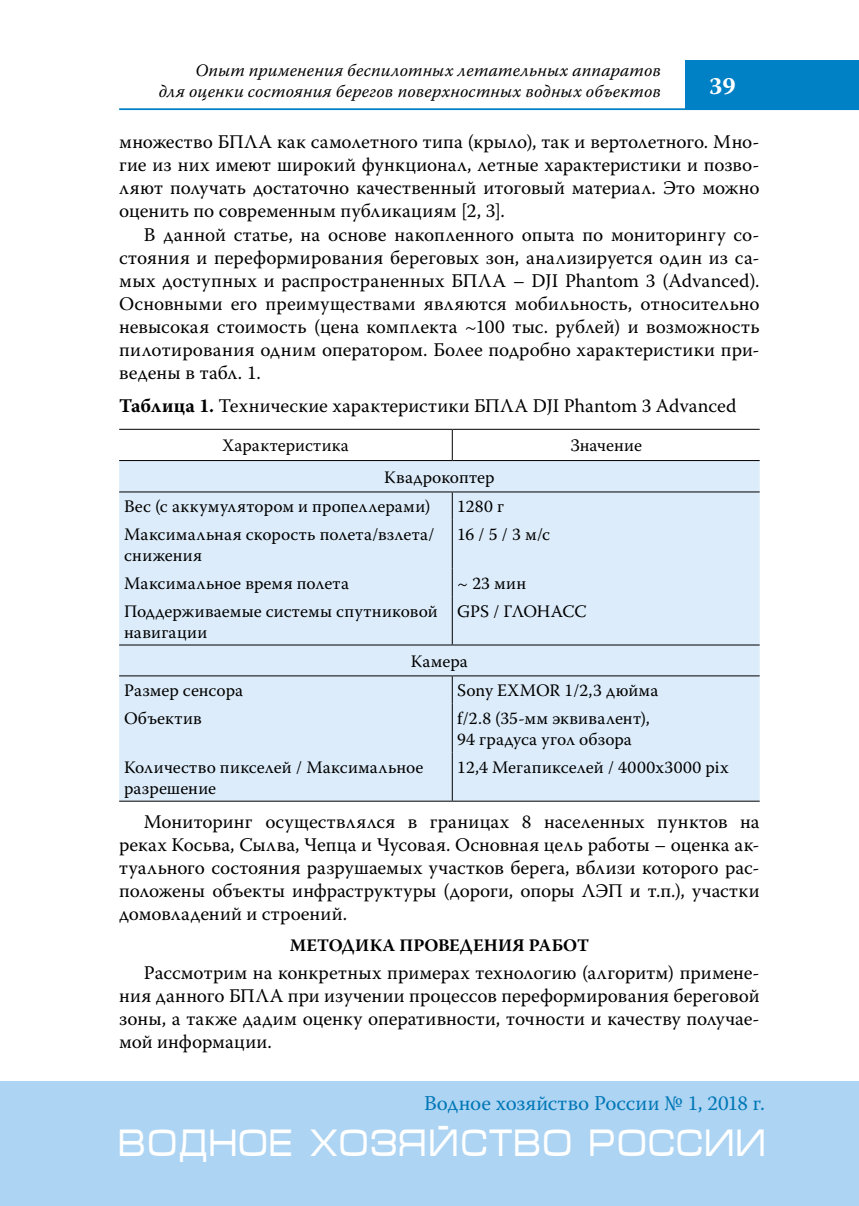
<style>
.page{position:relative;width:859px;height:1206px;background:#fff}
.page>*{position:absolute;margin:0;border:0;box-sizing:border-box;transform-origin:0 0}
.t1{font:38.5px "Micra";color:#fff;scale:.81 1}
.t2{font:700 24.5px "Warnock Pro";color:#fff}
.t3{font:21px "Warnock Pro";color:#0077b6}
.t4{font:19.25px/23.1px "Warnock Pro";color:#000;text-align:justify}
.t5{font:17.5px/21px "Warnock Pro";letter-spacing:.005em;color:#000}
.t6{font:italic 17.5px/21px "Warnock Pro";letter-spacing:.01em;color:#000;text-align:right}
.t7{font:700 17.5px "Warnock Pro";color:#000}
.t8{font:17.5px "Warnock Pro";letter-spacing:-.015em;color:#000}
.s1{font-weight:700}
</style>
<div class="page">
<hr style="left:119px;top:108px;width:739px;height:2px;background:#0080c5">
<div style="left:685px;top:60px;width:173px;height:50px;background:#0080c5"></div>
<div style="left:0;top:1081px;width:858px;height:124px;background:#add4f3"></div>
<div style="left:119px;top:461px;width:640px;height:339px;background:#dcecfa"></div>
<hr style="left:119px;top:429px;width:333px;height:1px;background:#000">
<hr style="left:452px;top:429px;width:307px;height:1px;background:#000">
<hr style="left:119px;top:460px;width:333px;height:1px;background:#000">
<hr style="left:452px;top:460px;width:307px;height:1px;background:#000">
<hr style="left:119px;top:491px;width:333px;height:1px;background:#000">
<hr style="left:452px;top:491px;width:307px;height:1px;background:#000">
<hr style="left:119px;top:644px;width:333px;height:1px;background:#000">
<hr style="left:452px;top:644px;width:307px;height:1px;background:#000">
<hr style="left:119px;top:675px;width:333px;height:1px;background:#000">
<hr style="left:452px;top:675px;width:307px;height:1px;background:#000">
<hr style="left:119px;top:800px;width:333px;height:1px;background:#000">
<hr style="left:452px;top:800px;width:307px;height:1px;background:#000">
<hr style="left:451px;top:430px;width:1px;height:30px;background:#000">
<svg style="left:451px;top:492px;width:1px;height:27px"></svg>
<hr style="left:451px;top:519px;width:1px;height:49px;background:#000">
<svg style="left:451px;top:568px;width:1px;height:28px"></svg>
<hr style="left:451px;top:596px;width:1px;height:48px;background:#000">
<svg style="left:451px;top:676px;width:1px;height:27px"></svg>
<hr style="left:451px;top:703px;width:1px;height:49px;background:#000">
<hr style="left:451px;top:752px;width:1px;height:48px;background:#000">
<p class="t6" style="left:159px;top:60px;width:503px">Опыт применения беспилотных летательных аппаратов<br>для оценки состояния берегов поверхностных водных объектов</p>
<p class="t2" style="left:708px;top:71px;width:28px">39</p>
<p class="t4" style="left:119px;top:130px;width:641px">множество БПЛА как самолетного типа (крыло), так и вертолетного. Мно&shy;гие из них имеют широкий функционал, летные характеристики и позво&shy;ляют получать достаточно качественный итоговый материал. Это можно оценить по современным публикациям [2, 3].</p>
<p class="t4" style="left:119px;top:222px;width:641px;text-indent:25px">В данной статье, на основе накопленного опыта по мониторингу со&shy;стояния и переформирования береговых зон, анализируется один из са&shy;мых доступных и распространенных БПЛА – DJI Phantom 3 (Advanced).<br>Основными его преимуществами являются мобильность, относительно невысокая стоимость (цена комплекта ~100 тыс. рублей) и возможность пилотирования одним оператором. Более подробно характеристики при&shy;ведены в табл. 1.</p>
<p class="t4" style="left:119px;top:394px;width:618px"><span class="s1">Таблица 1.</span> Технические характеристики БПЛА DJI Phantom 3 Advanced</p>
<p class="t5" style="left:222px;top:435px;width:128px">Характеристика</p>
<p class="t5" style="left:570px;top:435px;width:73px">Значение</p>
<p class="t5" style="left:124px;top:462px;width:372px;line-height:29.6px;text-indent:260px">Квадрокоптер<br>Вес (с аккумулятором и пропеллерами)</p>
<p class="t5" style="left:457px;top:495px;width:48px">1280 г</p>
<p class="t5" style="left:124px;top:523px;width:312px">Максимальная скорость полета/взлета/ снижения</p>
<p class="t5" style="left:457px;top:523px;width:94px">16 / 5 / 3 м/с</p>
<p class="t5" style="left:124px;top:572px;width:226px">Максимальное время полета</p>
<p class="t5" style="left:457px;top:572px;width:70px">~ 23 мин</p>
<p class="t5" style="left:124px;top:600px;width:315px">Поддерживаемые системы спутниковой навигации</p>
<p class="t8" style="left:457px;top:600px;width:131px">GPS / ГЛОНАСС</p>
<p class="t5" style="left:411px;top:650px;width:58px">Камера</p>
<p class="t5" style="left:124px;top:679px;width:120px">Размер сенсора</p>
<p class="t5" style="left:457px;top:679px;width:202px">Sony EXMOR 1/2,3 дюйма</p>
<p class="t5" style="left:124px;top:707px;width:79px">Объектив</p>
<p class="t5" style="left:457px;top:707px;width:194px">f/2.8 (35-мм эквивалент),<br>94 градуса угол обзора</p>
<p class="t5" style="left:124px;top:756px;width:301px">Количество пикселей / Максимальное разрешение</p>
<p class="t5" style="left:457px;top:756px;width:273px">12,4 Мегапикселей / 4000x3000 pix</p>
<p class="t4" style="left:119px;top:809px;width:641px;text-indent:25px">Мониторинг осуществлялся в границах 8 населенных пунктов на реках Косьва, Сылва, Чепца и Чусовая. Основная цель работы – оценка ак&shy;туального состояния разрушаемых участков берега, вблизи которого рас&shy;положены объекты инфраструктуры (дороги, опоры ЛЭП и т.п.), участки домовладений и строений.</p>
<p class="t7" style="left:289px;top:934px;width:30px">Мето</p>
<p class="t7" style="left:342px;top:934px;width:28px">дика</p>
<p class="t7" style="left:399px;top:934px;width:13px">прове</p>
<p class="t7" style="left:459px;top:934px;width:28px">дени</p>
<p class="t7" style="left:512px;top:934px;width:30px">я работ</p>
<p class="t4" style="left:119px;top:960px;width:641px;text-indent:25px">Рассмотрим на конкретных примерах технологию (алгоритм) примене&shy;ния данного БПЛА при изучении процессов переформирования береговой зоны, а также дадим оценку оперативности, точности и качеству получае&shy;мой информации.</p>
<p class="t3" style="left:424px;top:1090px;width:342px">Водное хозяйство России № 1, 2018 г.</p>
<h1 class="t1" style="left:119px;top:1122px;width:801px">ВОДНОЕ ХОЗЯЙСТВО РОССИИ</h1>
</div>
